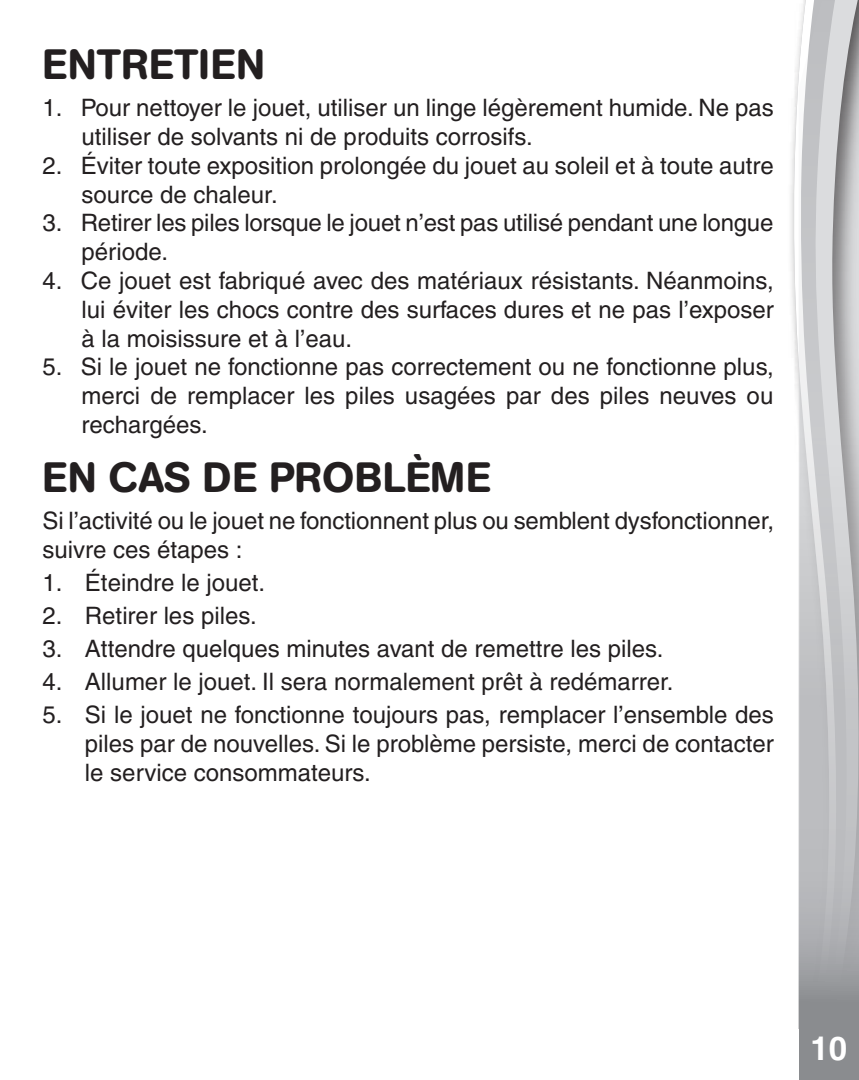
<style>
.page{position:relative;width:859px;height:1080px;background:#fff}
.page>*{position:absolute;margin:0;border:0;box-sizing:border-box;transform-origin:0 0}
.Headline{font:500 42px "AG Book Rounded";letter-spacing:.02em;color:#231f20}
.t1{font:700 33px "Helvetica";color:#fff}
.point{font:500 24px/28.8px "Helvetica";color:#231f20}
.body_text1{font:500 24px/28.8px "Helvetica";color:#231f20}
</style>
<div class="page">
<svg style="left:793px;top:45px;width:6px;height:984px"></svg>
<svg style="left:799px;top:0;width:60px;height:1080px;background:#bebfc1"></svg>
<p class="Headline" style="left:42px;top:40px;width:224px">ENTRETIEN</p>
<p class="point" style="left:81px;top:93px;width:694px;text-indent:-39px">1. Pour nettoyer le jouet, utiliser un linge légèrement humide. Ne pas utiliser de solvants ni de produits corrosifs.</p>
<p class="point" style="left:81px;top:151px;width:694px;text-indent:-39px">2. Éviter toute exposition prolongée du jouet au soleil et à toute autre source de chaleur.</p>
<p class="point" style="left:81px;top:209px;width:693px;text-indent:-39px">3. Retirer les piles lorsque le jouet n’est pas utilisé pendant une longue période.</p>
<p class="point" style="left:81px;top:266px;width:694px;text-align:justify;text-indent:-39px">4. Ce jouet est fabriqué avec des matériaux résistants. Néanmoins, lui éviter les chocs contre des surfaces dures et ne pas l’exposer à la moisissure et à l’eau.</p>
<p class="point" style="left:81px;top:353px;width:694px;text-align:justify;text-indent:-39px">5. Si le jouet ne fonctionne pas correctement ou ne fonctionne plus, merci de remplacer les piles usagées par des piles neuves ou rechargées.</p>
<p class="Headline" style="left:42px;top:453px;width:450px">EN CAS DE PROBLÈME</p>
<p class="body_text1" style="left:42px;top:506px;width:733px">Si l’activité ou le jouet ne fonctionnent plus ou semblent dysfonctionner, suivre ces étapes :</p>
<p class="body_text1" style="left:42px;top:568px;width:224px">1. Éteindre le jouet.</p>
<p class="body_text1" style="left:42px;top:601px;width:216px">2. Retirer les piles.</p>
<p class="body_text1" style="left:42px;top:634px;width:623px">3. Attendre quelques minutes avant de remettre les piles.</p>
<p class="body_text1" style="left:42px;top:667px;width:633px">4. Allumer le jouet. Il sera normalement prêt à redémarrer.</p>
<p class="body_text1" style="left:85px;top:700px;width:690px;text-align:justify;text-indent:-43px">5. Si le jouet ne fonctionne toujours pas, remplacer l’ensemble des piles par de nouvelles. Si le problème persiste, merci de contacter le service consommateurs.</p>
<h2 class="t1" style="left:813px;top:1021px;width:40px">10<sup>10</sup></h2>
<h2 class="t1" style="left:810px;top:1029px;width:38px">10</h2>
</div>
